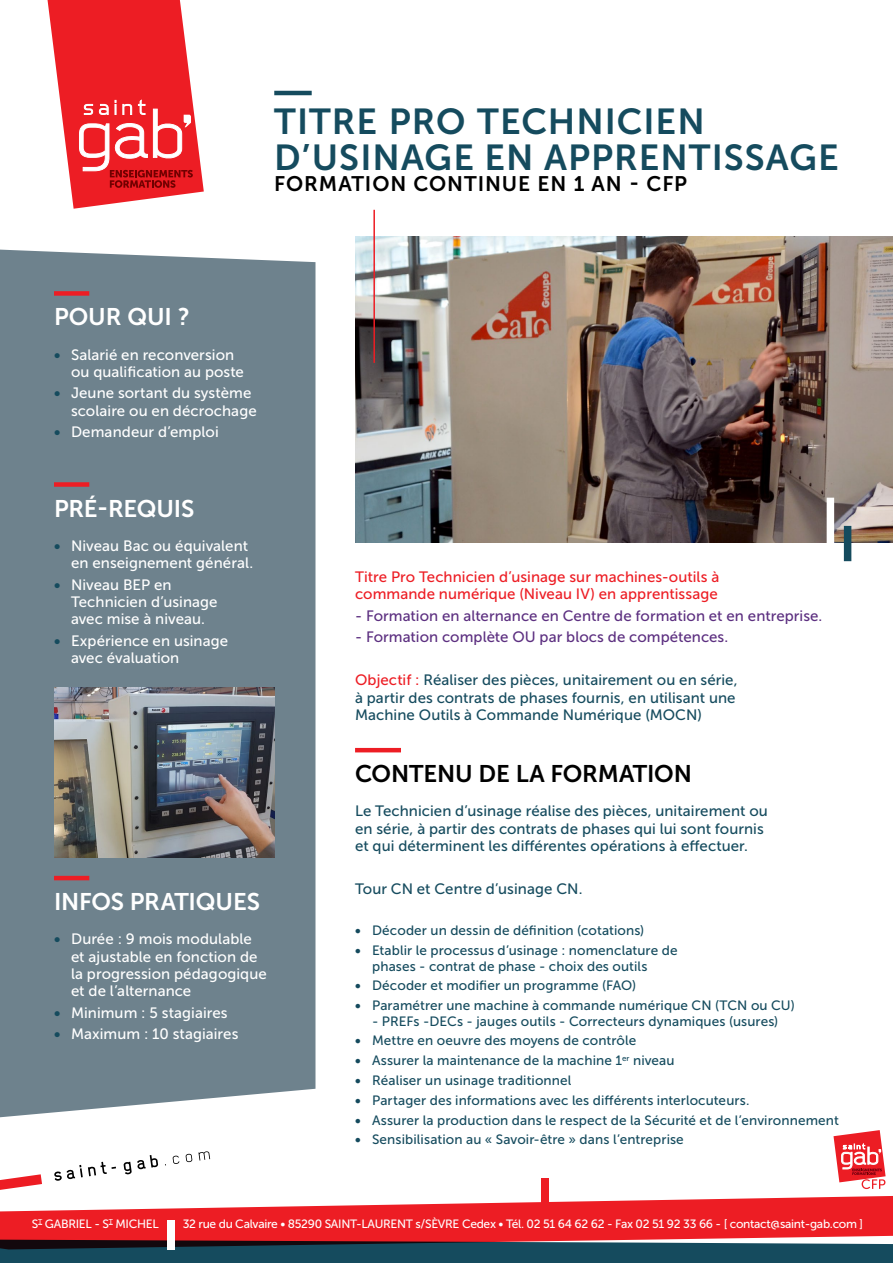
<style>
.page{position:relative;width:893px;height:1263px;background:#fff}
.page>*{position:absolute;margin:0;border:0;box-sizing:border-box;transform-origin:0 0}
.t1{font:36px/36px "Museo Sans 700";letter-spacing:.03em;color:#154b5e}
.t2{font:24px "Museo Sans 700";letter-spacing:-.005em;color:#fff}
.t3{font:24px "Museo Sans 700";letter-spacing:-.005em;color:#000}
.t4{font:21px "Museo Sans 700";letter-spacing:.045em;color:#000}
.t5{font:15px/17.2px "Museo Sans 500";letter-spacing:.005em;color:#fff}
.t6{font:15px/17.2px "Museo Sans 500";letter-spacing:.005em;color:#154b5e}
.t7{font:15px "Museo Sans 500";letter-spacing:.005em;color:#5c2f80}
.t8{font:15px/17.2px "Museo Sans 500";letter-spacing:.005em;color:#ed1d24}
.t9{font:13.5px/15.6px "Museo Sans 500";letter-spacing:.01em;color:#154b5e}
.t10{font:12px "Museo Sans 500";letter-spacing:-.025em;color:#fff}
.s1{font-family:"Museo Sans 700";color:#154b5e}
.s2{color:#ed1d24}
.s3{font-family:"Museo Sans 700"}
</style>
<div class="page">
<div style="left:0;top:249px;width:315px;height:869px;background:#6e828d"></div>
<svg style="left:47px;top:0;width:157px;height:209px"></svg>
<div style="left:0;top:1249px;width:893px;height:14px;background:#154b5e"></div>
<svg style="left:0;top:1196px;width:893px;height:53px;fill:#ed1d24"></svg>
<div style="left:167px;top:1220px;width:7px;height:29px;background:#fff"></div>
<div style="left:541px;top:1178px;width:8px;height:30px;background:#ed1d24"></div>
<hr style="left:274px;top:91px;width:38px;height:4px;background:#154b5e">
<div style="left:54px;top:291px;width:35px;height:5px;background:#ed1d24"></div>
<div style="left:54px;top:482px;width:35px;height:5px;background:#ed1d24"></div>
<hr style="left:54px;top:876px;width:35px;height:4px;background:#ed1d24">
<hr style="left:355px;top:748px;width:46px;height:4px;background:#ed1d24">
<img style="left:54px;top:687px;width:220px;height:171px">
<img style="left:355px;top:236px;width:538px;height:306px">
<hr style="left:373px;top:210px;width:2px;height:153px;background:#ed1d24">
<div style="left:844px;top:526px;width:7px;height:35px;background:#154b5e"></div>
<div style="left:827px;top:498px;width:7px;height:63px;background:#fff"></div>
<svg style="left:833px;top:1130px;width:53px;height:59px"></svg>
<div style="left:0;top:1148px;width:176px;height:49px;background:#fff"></div>
<svg style="left:54px;top:1151px;width:156px;height:30px"></svg>
<svg style="left:0;top:1174px;width:42px;height:16px"></svg>
<h1 class="t1" style="left:274px;top:103px;width:566px">TITRE PRO TECHNICIEN<br>D’USINAGE EN APPRENTISSAGE</h1>
<h3 class="t4" style="left:274px;top:172px;width:414px">FORMATION CONTINUE EN 1 AN - CFP</h3>
<h2 class="t2" style="left:54px;top:304px;width:137px">POUR QUI ?</h2>
<p class="t5" style="left:71px;top:346px;width:174px;text-indent:-17px"><span class="s1">•</span> Salarié en reconversion ou qualification au poste</p>
<p class="t5" style="left:71px;top:385px;width:187px;text-indent:-17px"><span class="s1">•</span> Jeune sortant du système scolaire ou en décrochage</p>
<p class="t5" style="left:54px;top:423px;width:166px"><span class="s1">•</span> Demandeur d’emploi</p>
<h2 class="t2" style="left:54px;top:495px;width:142px">PRÉ-REQUIS</h2>
<p class="t5" style="left:71px;top:537px;width:184px;text-indent:-17px"><span class="s1">•</span> Niveau Bac ou équivalent en enseignement général.</p>
<p class="t5" style="left:71px;top:576px;width:148px;text-indent:-17px"><span class="s1">•</span> Niveau BEP en<br>Technicien d’usinage avec mise à niveau.</p>
<p class="t5" style="left:71px;top:632px;width:159px;text-indent:-17px"><span class="s1">•</span> Expérience en usinage avec évaluation</p>
<h2 class="t2" style="left:54px;top:888px;width:208px">INFOS PRATIQUES</h2>
<p class="t5" style="left:71px;top:931px;width:197px;text-indent:-17px"><span class="s1">•</span> Durée : 9 mois modulable et ajustable en fonction de la progression pédagogique et de l’alternance</p>
<p class="t5" style="left:54px;top:1004px;width:175px"><span class="s1">•</span> Minimum : 5 stagiaires</p>
<p class="t5" style="left:54px;top:1025px;width:186px"><span class="s1">•</span> Maximum : 10 stagiaires</p>
<p class="t8" style="left:355px;top:568px;width:366px">Titre Pro Technicien d’usinage sur machines-outils à commande numérique (Niveau IV) en apprentissage</p>
<p class="t7" style="left:355px;top:607px;width:469px">- Formation en alternance en Centre de formation et en entreprise.</p>
<p class="t7" style="left:355px;top:629px;width:375px">- Formation complète OU par blocs de compétences.</p>
<p class="t6" style="left:355px;top:672px;width:384px"><span class="s2">Objectif :</span> Réaliser des pièces, unitairement ou en série, à partir des contrats de phases fournis, en utilisant une<br>Machine Outils à Commande Numérique (MOCN)</p>
<h2 class="t3" style="left:355px;top:760px;width:338px">CONTENU DE LA FORMATION</h2>
<p class="t6" style="left:355px;top:803px;width:414px">Le Technicien d’usinage réalise des pièces, unitairement ou en série, à partir des contrats de phases qui lui sont fournis et qui déterminent les différentes opérations à effectuer.</p>
<p class="t6" style="left:355px;top:880px;width:229px">Tour CN et Centre d’usinage CN.</p>
<p class="t9" style="left:355px;top:923px;width:291px"><span class="s3">•</span> Décoder un dessin de définition (cotations)</p>
<p class="t9" style="left:372px;top:943px;width:307px;text-indent:-17px"><span class="s3">•</span> Etablir le processus d’usinage : nomenclature de phases - contrat de phase - choix des outils</p>
<p class="t9" style="left:355px;top:978px;width:283px"><span class="s3">•</span> Décoder et modifier un programme (FAO)</p>
<p class="t9" style="left:355px;top:998px;width:441px"><span class="s3">•</span> Paramétrer une machine à commande numérique CN (TCN ou CU)</p>
<p class="t9" style="left:372px;top:1013px;width:408px">- PREFs -DECs - jauges outils - Correcteurs dynamiques (usures)</p>
<p class="t9" style="left:355px;top:1033px;width:283px"><span class="s3">•</span> Mettre en oeuvre des moyens de contrôle</p>
<p class="t9" style="left:355px;top:1053px;width:321px"><span class="s3">•</span> Assurer la maintenance de la machine 1<sup>er</sup> niveau</p>
<p class="t9" style="left:355px;top:1072px;width:218px"><span class="s3">•</span> Réaliser un usinage traditionnel</p>
<p class="t9" style="left:355px;top:1092px;width:396px"><span class="s3">•</span> Partager des informations avec les différents interlocuteurs.</p>
<p class="t9" style="left:355px;top:1112px;width:485px"><span class="s3">•</span> Assurer la production dans le respect de la Sécurité et de l’environnement</p>
<p class="t9" style="left:355px;top:1132px;width:330px"><span class="s3">•</span> Sensibilisation au « Savoir-être » dans l’entreprise</p>
<p class="t10" style="left:32px;top:1217px;width:833px">S<sup>T</sup> GABRIEL - S<sup>T</sup> MICHEL • 32 rue du Calvaire • 85290 SAINT-LAURENT s/SÈVRE Cedex • Tél. 02 51 64 62 62 - Fax 02 51 92 33 66 - [ contact@saint-gab.com ]</p>
</div>
